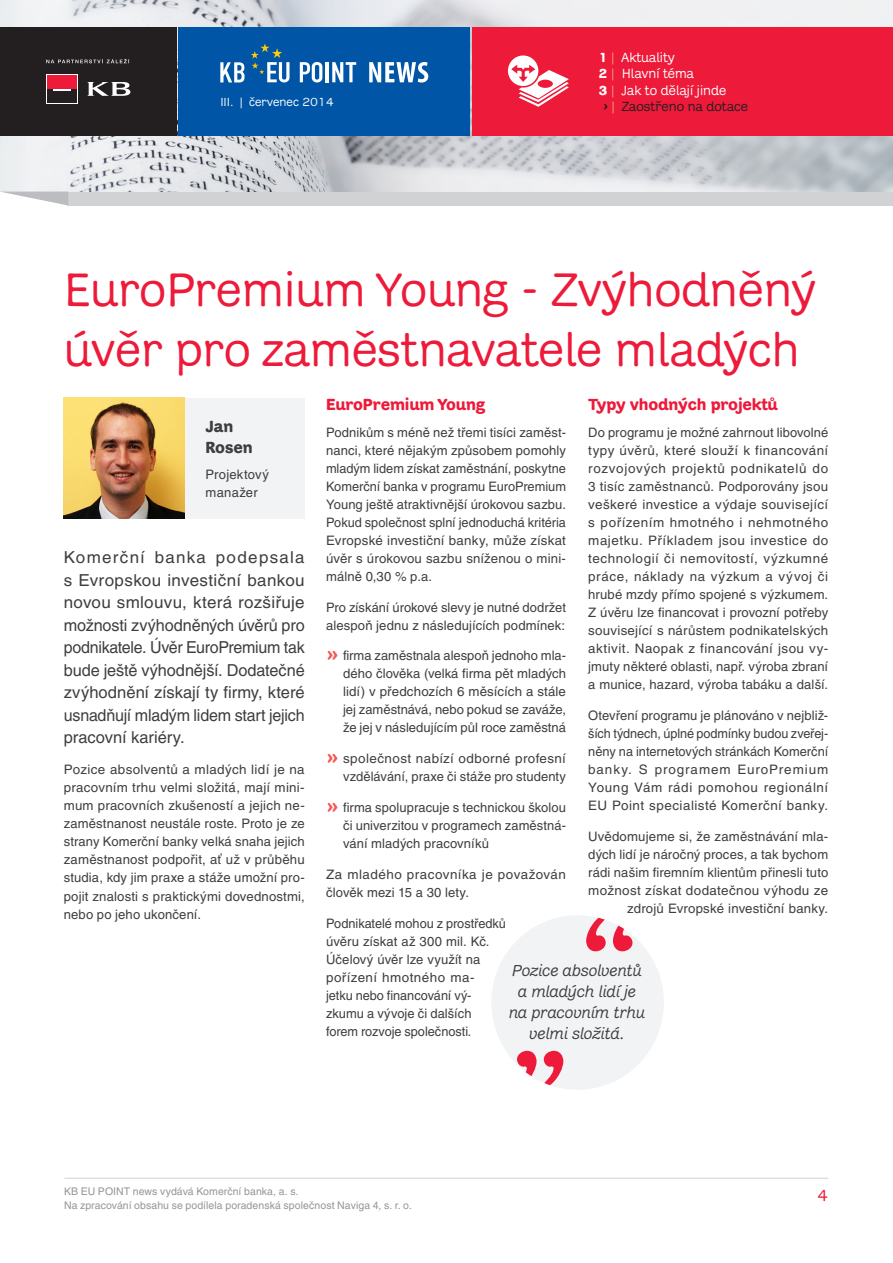
<style>
.page{position:relative;width:893px;height:1263px;background:#fff}
.page>*{position:absolute;margin:0;border:0;box-sizing:border-box;transform-origin:0 0}
.Nad1{font:48px/60px "Adesso CE";color:#ed1a3a}
.perex{font:16.5px/22.5px "Helvetica CE";letter-spacing:-.01em;color:#3e3e3f;text-align:justify}
.Odstavec_1{font:italic 16.5px/21px "Adesso CE";letter-spacing:-.005em;color:#3e3e3f;text-align:center}
.Odstavec_1-2{font:700 16.5px "Adesso CE";letter-spacing:-.01em;color:#ed1a3a}
.Clovek_napis{font:700 16.5px/21px "Adesso CE";letter-spacing:-.005em;color:#3e3e3f}
.t1{font:16.5px "Adesso CE";color:#ed1a3a}
.Nad2{font:13.5px "Adesso CE";color:#fff}
.Nad2-2{font:13.5px "Adesso CE";color:#231f20}
.Odstavec_2{font:13.05px/18px "Helvetica CE";letter-spacing:.01em;color:#3e3e3f;text-align:justify}
.Odstavec_1-3{font:13.05px/18px "Helvetica CE";letter-spacing:.02em;color:#3e3e3f}
.Nad2-3{font:12px "Adesso CE";color:#fff}
.Odstavec_1-4{font:10.5px "Helvetica CE";letter-spacing:.005em;color:#939598}
.s1{font-weight:700}
.s2{color:#f59687}
.s3{font-family:"Adesso CE";font-weight:700;font-size:21px;color:#f05956}
</style>
<div class="page">
<hr style="left:64px;top:1178px;width:764px;height:1px;background:#d1d2d4">
<img style="left:0;top:0;width:893px;height:192px">
<div style="left:179px;top:27px;width:291px;height:109px;background:#0155a7"></div>
<div style="left:472px;top:27px;width:421px;height:109px;background:#ed1a3a"></div>
<svg style="left:369px;top:62px;width:59px;height:21px"></svg>
<svg style="left:300px;top:62px;width:22px;height:20px"></svg>
<hr style="left:326px;top:62px;width:3px;height:20px;background:#fff">
<svg style="left:332px;top:62px;width:24px;height:20px"></svg>
<svg style="left:251px;top:43px;width:38px;height:39px"></svg>
<svg style="left:220px;top:62px;width:25px;height:20px"></svg>
<div style="left:0;top:27px;width:176px;height:109px;background:#231f20"></div>
<div style="left:46px;top:74px;width:32px;height:29px;background:#fff"></div>
<div style="left:47px;top:75px;width:30px;height:14px;background:#ed1a3a"></div>
<div style="left:47px;top:89px;width:30px;height:14px;background:#231f20"></div>
<svg style="left:53px;top:89px;width:17px;height:1px"></svg>
<svg style="left:87px;top:82px;width:43px;height:14px"></svg>
<svg style="left:46px;top:59px;width:84px;height:4px"></svg>
<div style="left:68px;top:192px;width:825px;height:13px;background:#d1d2d4"></div>
<svg style="left:2px;top:192px;width:66px;height:13px"></svg>
<svg style="left:508px;top:55px;width:61px;height:52px"></svg>
<div style="left:184px;top:398px;width:121px;height:120px;background:#f2f3f4"></div>
<img style="left:64px;top:398px;width:120px;height:120px">
<div style="left:491px;top:915px;width:173px;height:175px;background:#f2f3f4;border-radius:50%"></div>
<svg style="left:515px;top:1051px;width:48px;height:34px"></svg>
<svg style="left:586px;top:917px;width:47px;height:34px"></svg>
<p class="Nad2-3" style="left:220px;top:94px;width:115px">III. | červenec 2014</p>
<p class="Nad2" style="left:599px;top:49px;width:77px"><span class="s1">1</span> <span class="s2">|</span> Aktuality</p>
<p class="Nad2" style="left:599px;top:66px;width:97px"><span class="s1">2</span> <span class="s2">|</span> Hlavní téma</p>
<p class="Nad2" style="left:599px;top:82px;width:129px"><span class="s1">3</span> <span class="s2">|</span> Jak to dělají jinde</p>
<p class="Nad2-2" style="left:603px;top:99px;width:146px"><span class="s1">›</span> <span class="s2">|</span> Zaostřeno na dotace</p>
<p class="Nad1" style="left:64px;top:260px;width:754px">EuroPremium Young - Zvýhodněný úvěr pro zaměstnavatele mladých</p>
<p class="Odstavec_1-2" style="left:326px;top:395px;width:161px">EuroPremium Young</p>
<p class="Odstavec_2" style="left:326px;top:423px;width:242px">Podnikům s méně než třemi tisíci zaměst&shy;nanci, které nějakým způsobem pomohly mladým lidem získat zaměstnání, poskytne Komerční banka v programu EuroPremium Young ještě atraktivnější úrokovou sazbu.<br>Pokud společnost splní jednoduchá kritéria Evropské investiční banky, může získat úvěr s úrokovou sazbu sníženou o mini&shy;málně 0,30 % p.a.</p>
<p class="Odstavec_2" style="left:326px;top:598px;width:241px">Pro získání úrokové slevy je nutné dodržet alespoň jednu z následujících podmínek:</p>
<p class="Odstavec_2" style="left:343px;top:647px;width:225px;text-indent:-17px"><span class="s3">»</span> firma zaměstnala alespoň jednoho mla&shy;dého člověka (velká firma pět mladých lidí) v předchozích 6 měsících a stále jej zaměstnává, nebo pokud se zaváže, že jej v následujícím půl roce zaměstná</p>
<p class="Odstavec_2" style="left:326px;top:750px;width:242px;text-align:right"><span class="s3">»</span> společnost nabízí odborné profesní vzdělávání, praxe či stáže pro studenty</p>
<p class="Odstavec_2" style="left:343px;top:798px;width:225px;text-indent:-17px"><span class="s3">»</span> firma spolupracuje s technickou školou či univerzitou v programech zaměstná&shy;vání mladých pracovníků</p>
<p class="Odstavec_2" style="left:326px;top:865px;width:241px">Za mladého pracovníka je považován člověk mezi 15 a 30 lety.</p>
<p class="Odstavec_2" style="left:326px;top:914px;width:182px;text-align:left">Podnikatelé mohou z prostředků úvěru získat až 300 mil. Kč.<br>Účelový úvěr lze využít na pořízení hmotného ma-<br>jetku nebo financování vý&shy;zkumu a vývoje či dalších forem rozvoje společnosti.</p>
<p class="Odstavec_1-2" style="left:588px;top:395px;width:191px">Typy vhodných projektů</p>
<p class="Odstavec_2" style="left:588px;top:423px;width:242px">Do programu je možné zahrnout libovolné typy úvěrů, které slouží k financování rozvojových projektů podnikatelů do 3 tisíc zaměstnanců. Podporovány jsou veškeré investice a výdaje související s pořízením hmotného i nehmotného majetku. Příkladem jsou investice do technologií či nemovitostí, výzkumné práce, náklady na výzkum a vývoj či hrubé mzdy přímo spojené s výzkumem.<br>Z úvěru lze financovat i provozní potřeby související s nárůstem podnikatelských aktivit. Naopak z financování jsou vy&shy;jmuty některé oblasti, např. výroba zbraní a munice, hazard, výroba tabáku a další.</p>
<p class="Odstavec_2" style="left:588px;top:706px;width:242px">Otevření programu je plánováno v nejbliž&shy;ších týdnech, úplné podmínky budou zveřej&shy;něny na internetových stránkách Komerční banky. S programem EuroPremium Young Vám rádi pomohou regionální EU Point specialisté Komerční banky.</p>
<p class="Odstavec_2" style="left:588px;top:827px;width:242px;text-align:right">Uvědomujeme si, že zaměstnávání mla&shy;dých lidí je náročný proces, a tak bychom rádi našim firemním klientům přinesli tuto možnost získat dodatečnou výhodu ze zdrojů Evropské investiční banky.</p>
<p class="Clovek_napis" style="left:206px;top:415px;width:49px">Jan<br>Rosen</p>
<p class="Odstavec_1-3" style="left:206px;top:466px;width:65px">Projektový manažer</p>
<p class="perex" style="left:64px;top:546px;width:242px">Komerční banka podepsala s Evropskou investiční bankou novou smlouvu, která rozšiřuje možnosti zvýhodněných úvěrů pro podnikatele. Úvěr EuroPremium tak bude ještě výhodnější. Dodatečné zvýhodnění získají ty firmy, které usnadňují mladým lidem start jejich pracovní kariéry.</p>
<p class="Odstavec_2" style="left:64px;top:761px;width:242px">Pozice absolventů a mladých lidí je na pracovním trhu velmi složitá, mají mini&shy;mum pracovních zkušeností a jejich ne&shy;zaměstnanost neustále roste. Proto je ze strany Komerční banky velká snaha jejich zaměstnanost podpořit, ať už v průběhu studia, kdy jim praxe a stáže umožní pro&shy;pojit znalosti s praktickými dovednostmi, nebo po jeho ukončení.</p>
<p class="Odstavec_1" style="left:509px;top:960px;width:138px">Pozice absolventů a mladých lidí je na pracovním trhu velmi složitá.</p>
<p class="Odstavec_1-4" style="left:64px;top:1185px;width:236px">KB EU POINT news vydává Komerční banka, a. s.</p>
<p class="Odstavec_1-4" style="left:64px;top:1199px;width:349px">Na zpracování obsahu se podílela poradenská společnost Naviga 4, s. r. o.</p>
<p class="t1" style="left:818px;top:1186px;width:12px">4</p>
</div>
